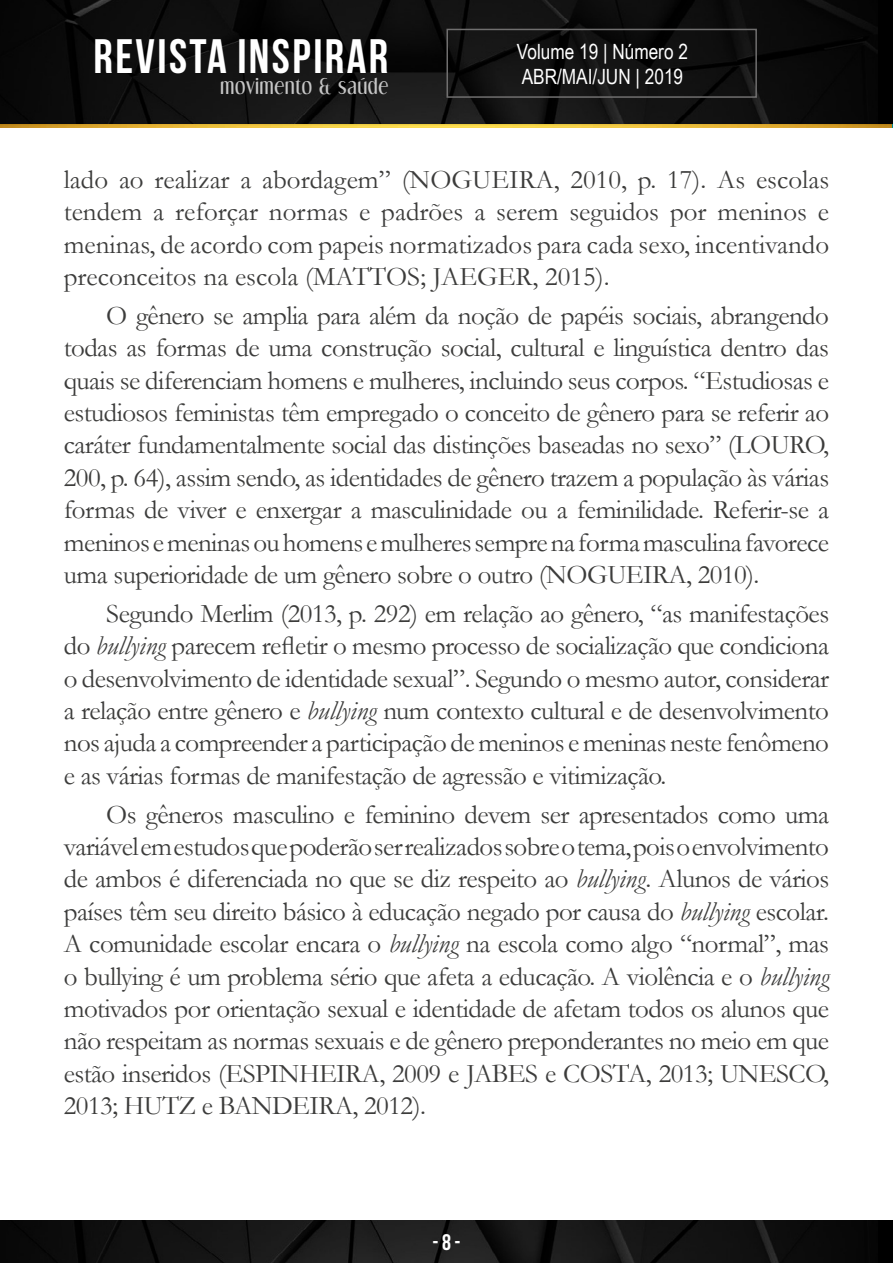
<style>
.page{position:relative;width:893px;height:1263px;background:#fff}
.page>*{position:absolute;margin:0;border:0;box-sizing:border-box;transform-origin:0 0}
.t1{font:700 48.3px "Bebas Neue";letter-spacing:.05em;color:#fff}
.t2{font:27px/32.4px "Garamond";letter-spacing:-.02em;color:#3c3c3b;text-align:justify}
.t3{font:700 22.5px "Bebas Neue";color:#fff}
.t4{font:21px/25.2px "Arial Narrow";color:#fff}
.t5{font:18.9px "Dream Orphans";letter-spacing:.05em;color:#c6c6c6}
.s1{font-style:italic}
</style>
<div class="page">
<img style="left:0;top:124px;width:891px;height:4px">
<img style="left:0;top:0;width:878px;height:124px">
<div style="left:446px;top:29px;width:311px;height:69px;border:2px solid #706f6f"></div>
<img style="left:0;top:1220px;width:878px;height:43px">
<h1 class="t1" style="left:94px;top:29px;width:296px">REVISTA INSPIRAR</h1>
<p class="t5" style="left:220px;top:75px;width:169px">movimento &amp; saúde</p>
<p class="t4" style="left:517px;top:38px;width:173px">Volume 19 | Número 2<br>ABR/MAI/JUN | 2019</p>
<p class="t2" style="left:64px;top:162px;width:767px">lado ao realizar a abordagem” (NOGUEIRA, 2010, p. 17). As escolas tendem a reforçar normas e padrões a serem seguidos por meninos e meninas, de acordo com papeis normatizados para cada sexo, incentivando preconceitos na escola (MATTOS; JAEGER, 2015).</p>
<p class="t2" style="left:64px;top:298px;width:767px;text-indent:43px">O gênero se amplia para além da noção de papéis sociais, abrangendo todas as formas de uma construção social, cultural e linguística dentro das quais se diferenciam homens e mulheres, incluindo seus corpos. “Estudiosas e estudiosos feministas têm empregado o conceito de gênero para se referir ao caráter fundamentalmente social das distinções baseadas no sexo” (LOURO, 200, p. 64), assim sendo, as identidades de gênero trazem a população às várias formas de viver e enxergar a masculinidade ou a feminilidade. Referir-se a meninos e meninas ou homens e mulheres sempre na forma masculina favorece uma superioridade de um gênero sobre o outro (NOGUEIRA, 2010).</p>
<p class="t2" style="left:64px;top:596px;width:767px;text-indent:43px">Segundo Merlim (2013, p. 292) em relação ao gênero, “as manifestações do <span class="s1">bullying</span> parecem refletir o mesmo processo de socialização que condiciona o desenvolvimento de identidade sexual”. Segundo o mesmo autor, considerar a relação entre gênero e <span class="s1">bullying</span> num contexto cultural e de desenvolvimento nos ajuda a compreender a participação de meninos e meninas neste fenômeno e as várias formas de manifestação de agressão e vitimização.</p>
<p class="t2" style="left:64px;top:797px;width:767px;text-indent:43px">Os gêneros masculino e feminino devem ser apresentados como uma variável em estudos que poderão ser realizados sobre o tema, pois o envolvimento de ambos é diferenciada no que se diz respeito ao <span class="s1">bullying</span>. Alunos de vários países têm seu direito básico à educação negado por causa do <span class="s1">bullying</span> escolar.<br>A comunidade escolar encara o <span class="s1">bullying</span> na escola como algo “normal”, mas o bullying é um problema sério que afeta a educação. A violência e o <span class="s1">bullying </span>motivados por orientação sexual e identidade de afetam todos os alunos que não respeitam as normas sexuais e de gênero preponderantes no meio em que estão inseridos (ESPINHEIRA, 2009 e JABES e COSTA, 2013; UNESCO, 2013; HUTZ e BANDEIRA, 2012).</p>
<p class="t3" style="left:432px;top:1230px;width:30px">- 8 -</p>
</div>
